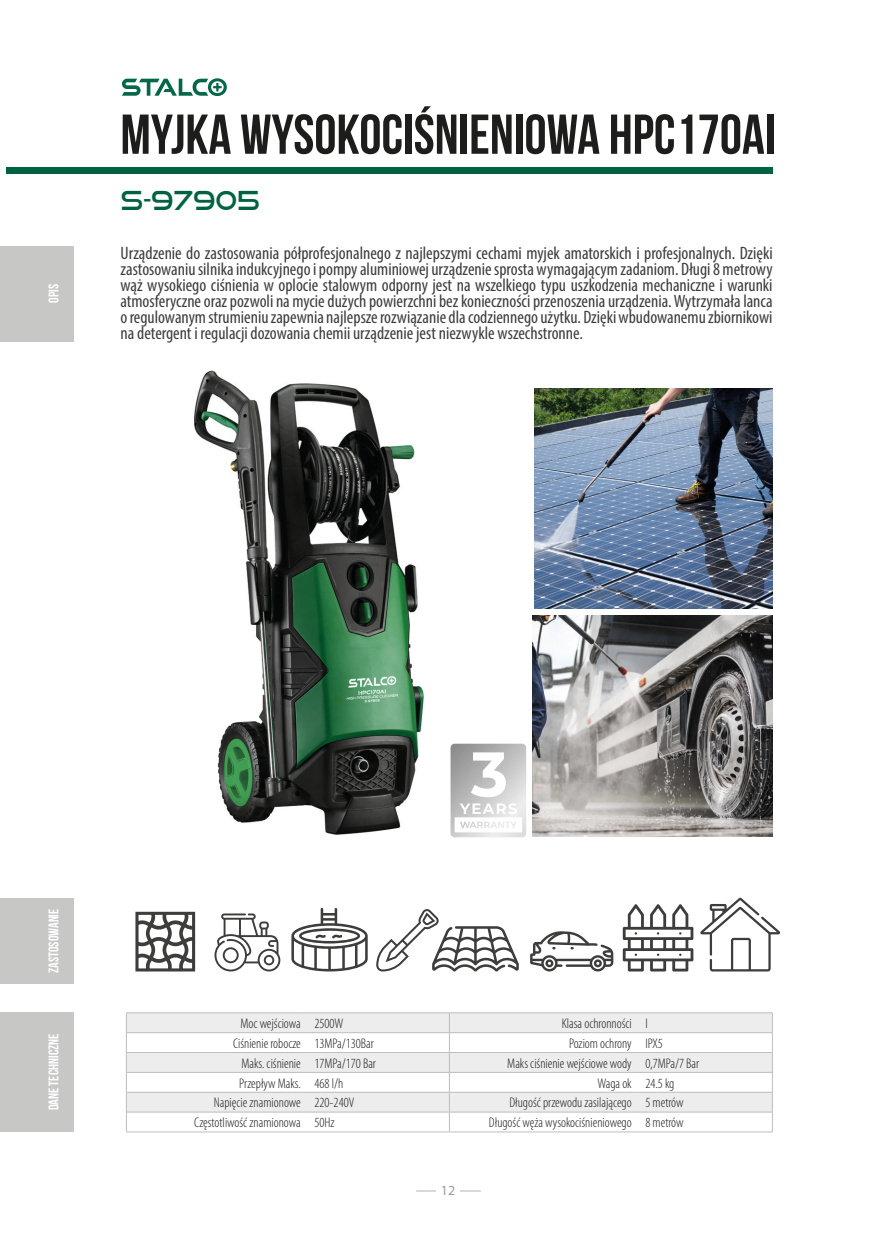
<style>
.page{position:relative;width:896px;height:1248px;background:#fff}
.page>*{position:absolute;margin:0;border:0;box-sizing:border-box;transform-origin:0 0}
.t1{font:56px "Bebas Neue";color:#1d1d1b}
.t2{font:26px "Good Times Rg";color:#006340}
.opis{font:condensed 18px/16px "Myriad Pro";color:#3d3d3c;text-align:justify}
.t3{font:300 condensed 14px "Myriad Pro";color:#1d1d1b}
.t4{font:14px "Bebas Neue";color:#fff}
.t5{font:14px "Myriad Pro";color:#9d9d9d}
</style>
<div class="page">
<img style="left:194px;top:370px;width:280px;height:468px">
<hr style="left:416px;top:1190px;width:65px;height:1px;background:#b2b2b2">
<div style="left:436px;top:1184px;width:24px;height:21px;background:#fff"></div>
<svg style="left:214px;top:913px;width:66px;height:58px"></svg>
<svg style="left:376px;top:909px;width:143px;height:62px"></svg>
<svg style="left:700px;top:897px;width:80px;height:74px"></svg>
<svg style="left:530px;top:931px;width:83px;height:40px"></svg>
<svg style="left:291px;top:908px;width:77px;height:63px"></svg>
<svg style="left:623px;top:904px;width:70px;height:67px"></svg>
<svg style="left:135px;top:911px;width:60px;height:60px"></svg>
<svg style="left:127px;top:1013px;width:645px;height:98px;fill:#ededed"></svg>
<hr style="left:449px;top:1012px;width:185px;height:1px;background:#bdbdbc">
<hr style="left:634px;top:1012px;width:138px;height:1px;background:#bdbdbc">
<hr style="left:126px;top:1032px;width:177px;height:1px;background:#bdbdbc">
<hr style="left:303px;top:1032px;width:146px;height:1px;background:#bdbdbc">
<hr style="left:449px;top:1032px;width:185px;height:1px;background:#bdbdbc">
<hr style="left:634px;top:1032px;width:138px;height:1px;background:#bdbdbc">
<hr style="left:126px;top:1052px;width:177px;height:1px;background:#bdbdbc">
<hr style="left:303px;top:1052px;width:146px;height:1px;background:#bdbdbc">
<hr style="left:449px;top:1052px;width:185px;height:1px;background:#bdbdbc">
<hr style="left:634px;top:1052px;width:138px;height:1px;background:#bdbdbc">
<hr style="left:126px;top:1071px;width:177px;height:1px;background:#bdbdbc">
<hr style="left:303px;top:1071px;width:146px;height:1px;background:#bdbdbc">
<hr style="left:449px;top:1071px;width:185px;height:1px;background:#bdbdbc">
<hr style="left:634px;top:1071px;width:138px;height:1px;background:#bdbdbc">
<hr style="left:126px;top:1091px;width:177px;height:1px;background:#bdbdbc">
<hr style="left:303px;top:1091px;width:146px;height:1px;background:#bdbdbc">
<hr style="left:449px;top:1091px;width:185px;height:1px;background:#bdbdbc">
<hr style="left:634px;top:1091px;width:138px;height:1px;background:#bdbdbc">
<hr style="left:126px;top:1111px;width:177px;height:1px;background:#bdbdbc">
<hr style="left:303px;top:1111px;width:146px;height:1px;background:#bdbdbc">
<hr style="left:126px;top:1131px;width:177px;height:1px;background:#bdbdbc">
<hr style="left:303px;top:1131px;width:146px;height:1px;background:#bdbdbc">
<hr style="left:449px;top:1131px;width:185px;height:1px;background:#bdbdbc">
<hr style="left:634px;top:1131px;width:138px;height:1px;background:#bdbdbc">
<hr style="left:126px;top:1012px;width:177px;height:1px;background:#bdbdbc">
<hr style="left:303px;top:1012px;width:146px;height:1px;background:#bdbdbc">
<svg style="left:126px;top:1012px;width:1px;height:119px"></svg>
<hr style="left:449px;top:1111px;width:185px;height:1px;background:#bdbdbc">
<svg style="left:449px;top:1012px;width:1px;height:119px"></svg>
<hr style="left:634px;top:1111px;width:138px;height:1px;background:#bdbdbc">
<svg style="left:772px;top:1012px;width:1px;height:119px"></svg>
<svg style="left:122px;top:78px;width:105px;height:18px"></svg>
<img style="left:534px;top:388px;width:238px;height:220px">
<img style="left:533px;top:615px;width:239px;height:221px">
<svg style="left:450px;top:743px;width:76px;height:94px"></svg>
<div style="left:6px;top:167px;width:766px;height:6px;background:#006340"></div>
<div style="left:0;top:246px;width:74px;height:96px;background:#c7c7c6"></div>
<div style="left:0;top:1012px;width:74px;height:120px;background:#c7c7c6"></div>
<div style="left:0;top:897px;width:74px;height:86px;background:#c7c7c6"></div>
<p class="t4" style="left:46px;top:303px;width:20px;rotate:-90deg">OPIS</p>
<p class="t1" style="left:120px;top:104px;width:656px">MYJKA WYSOKOCIŚNIENIOWA HPC170AI</p>
<p class="t2" style="left:120px;top:184px;width:141px">S-97905</p>
<p class="opis" style="left:120px;top:245px;width:653px">Urządzenie do zastosowania półprofesjonalnego z najlepszymi cechami myjek amatorskich i profesjonalnych. Dzięki zastosowaniu silnika indukcyjnego i pompy aluminiowej urządzenie sprosta wymagającym zadaniom. Długi 8 metrowy wąż wysokiego ciśnienia w oplocie stalowym odporny jest na wszelkiego typu uszkodzenia mechaniczne i warunki atmosferyczne oraz pozwoli na mycie dużych powierzchni bez konieczności przenoszenia urządzenia. Wytrzymała lanca o regulowanym strumieniu zapewnia najlepsze rozwiązanie dla codziennego użytku. Dzięki wbudowanemu zbiornikowi na detergent i regulacji dozowania chemii urządzenie jest niezwykle wszechstronne.</p>
<p class="t4" style="left:46px;top:973px;width:66px;rotate:-90deg">ZASTOSOWANIE</p>
<p class="t4" style="left:46px;top:1110px;width:78px;rotate:-90deg">dane techniczne</p>
<p class="t3" style="left:240px;top:1015px;width:62px">Moc wejściowa</p>
<p class="t3" style="left:314px;top:1015px;width:31px">2500W</p>
<p class="t3" style="left:562px;top:1015px;width:72px">Klasa ochronności</p>
<p class="t3" style="left:645px;top:1015px;width:4px">I</p>
<p class="t3" style="left:233px;top:1035px;width:69px">Ciśnienie robocze</p>
<p class="t3" style="left:314px;top:1035px;width:61px">13MPa/130Bar</p>
<p class="t3" style="left:569px;top:1035px;width:64px">Poziom ochrony</p>
<p class="t3" style="left:645px;top:1035px;width:19px">IPX5</p>
<p class="t3" style="left:241px;top:1055px;width:61px">Maks. ciśnienie</p>
<p class="t3" style="left:314px;top:1055px;width:63px">17MPa/170 Bar</p>
<p class="t3" style="left:507px;top:1055px;width:126px">Maks ciśnienie wejściowe wody</p>
<p class="t3" style="left:645px;top:1055px;width:55px">0,7MPa/7 Bar</p>
<p class="t3" style="left:239px;top:1075px;width:63px">Przepływ Maks.</p>
<p class="t3" style="left:314px;top:1075px;width:30px">468 l/h</p>
<p class="t3" style="left:597px;top:1075px;width:36px">Waga ok</p>
<p class="t3" style="left:645px;top:1075px;width:31px">24.5 kg</p>
<p class="t3" style="left:214px;top:1095px;width:88px">Napięcie znamionowe</p>
<p class="t3" style="left:314px;top:1095px;width:41px">220-240V</p>
<p class="t3" style="left:509px;top:1095px;width:124px">Długość przewodu zasilającego</p>
<p class="t3" style="left:645px;top:1095px;width:40px">5 metrów</p>
<p class="t3" style="left:194px;top:1115px;width:108px">Częstotliwość znamionowa</p>
<p class="t3" style="left:314px;top:1115px;width:22px">50Hz</p>
<p class="t3" style="left:489px;top:1115px;width:144px">Długość węża wysokociśnieniowego</p>
<p class="t3" style="left:645px;top:1115px;width:40px">8 metrów</p>
<p class="t5" style="left:441px;top:1181px;width:16px">12</p>
</div>
